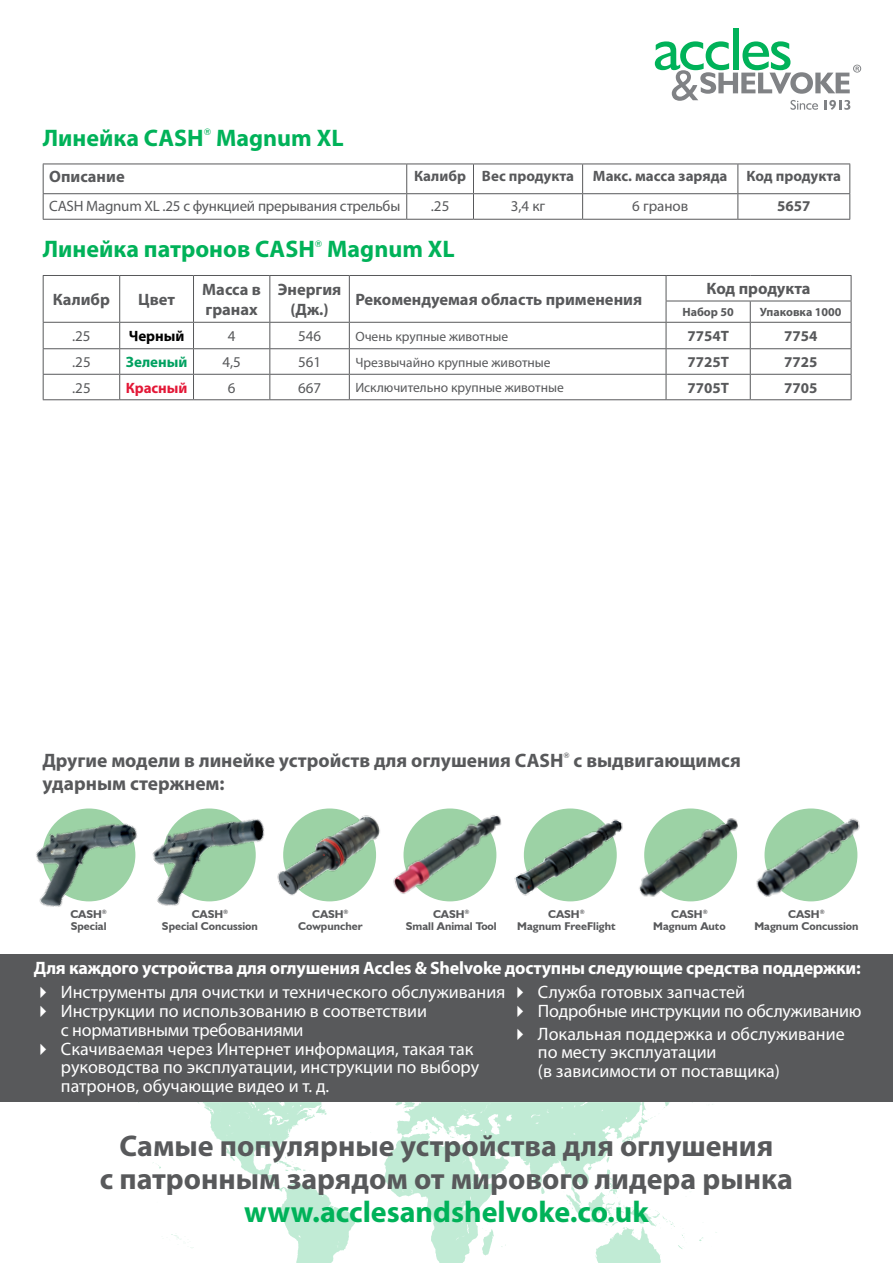
<style>
.page{position:relative;width:893px;height:1263px;background:#fff}
.page>*{position:absolute;margin:0;border:0;box-sizing:border-box;transform-origin:0 0}
.t1{font:700 30px/33px "Myriad Pro";color:#58595b;text-align:center}
.t2{font:700 30px "Myriad Pro";color:#00b259}
.t3{font:700 24px "Myriad Pro";color:#00b259}
.t4{font:700 19.5px "Myriad Pro";color:#58595b}
.t5{font:18px "Myriad Pro";color:#fff}
.t6{font:700 18px "Myriad Pro";letter-spacing:-.015em;color:#fff}
.t7{font:700 16.5px/19.5px "Myriad Pro";color:#58595b}
.t8{font:15px "Myriad Pro";letter-spacing:-.015em;color:#58595b}
.t9{font:700 15px "Myriad Pro";color:#58595b}
.t10{font:700 15px "Myriad Pro";color:#00a160}
.t11{font:700 15px "Myriad Pro";letter-spacing:-.005em;color:#e31837}
.t12{font:700 15px "Myriad Pro";color:#000}
.t13{font:13.5px "Myriad Pro";color:#58595b}
.t14{font:700 12px "Myriad Pro";color:#58595b}
.t15{font:700 11.25px/12px "Humanist 521 BT";color:#58595b;text-align:center}
.t16{font:9px "Humanist 521 BT";color:#00b259}
.t17{font:7.5px "Humanist 521 BT";color:#58595b}
</style>
<div class="page">
<svg style="left:43px;top:164px;width:807px;height:55px"></svg>
<hr style="left:43px;top:219px;width:364px;height:1px;background:#58595b">
<hr style="left:407px;top:219px;width:66px;height:1px;background:#58595b">
<hr style="left:473px;top:219px;width:110px;height:1px;background:#58595b">
<hr style="left:583px;top:219px;width:155px;height:1px;background:#58595b">
<hr style="left:738px;top:219px;width:112px;height:1px;background:#58595b">
<svg style="left:44px;top:275px;width:807px;height:125px"></svg>
<hr style="left:43px;top:275px;width:77px;height:1px;background:#58595b">
<hr style="left:120px;top:275px;width:73px;height:1px;background:#58595b">
<hr style="left:194px;top:275px;width:76px;height:1px;background:#58595b">
<hr style="left:270px;top:275px;width:79px;height:1px;background:#58595b">
<hr style="left:349px;top:275px;width:317px;height:1px;background:#58595b">
<hr style="left:666px;top:275px;width:84px;height:1px;background:#58595b">
<hr style="left:750px;top:275px;width:101px;height:1px;background:#58595b">
<hr style="left:666px;top:301px;width:84px;height:1px;background:#58595b">
<hr style="left:750px;top:301px;width:101px;height:1px;background:#58595b">
<hr style="left:43px;top:322px;width:77px;height:1px;background:#58595b">
<hr style="left:120px;top:322px;width:73px;height:1px;background:#58595b">
<hr style="left:194px;top:322px;width:76px;height:1px;background:#58595b">
<hr style="left:270px;top:322px;width:79px;height:1px;background:#58595b">
<hr style="left:349px;top:322px;width:317px;height:1px;background:#58595b">
<hr style="left:666px;top:322px;width:84px;height:1px;background:#58595b">
<hr style="left:750px;top:322px;width:101px;height:1px;background:#58595b">
<hr style="left:43px;top:348px;width:77px;height:1px;background:#58595b">
<hr style="left:120px;top:348px;width:73px;height:1px;background:#58595b">
<hr style="left:194px;top:348px;width:76px;height:1px;background:#58595b">
<hr style="left:270px;top:348px;width:79px;height:1px;background:#58595b">
<hr style="left:349px;top:348px;width:317px;height:1px;background:#58595b">
<hr style="left:666px;top:348px;width:84px;height:1px;background:#58595b">
<hr style="left:750px;top:348px;width:101px;height:1px;background:#58595b">
<hr style="left:43px;top:374px;width:77px;height:1px;background:#58595b">
<svg style="left:43px;top:276px;width:1px;height:123px"></svg>
<hr style="left:120px;top:374px;width:73px;height:1px;background:#58595b">
<svg style="left:119px;top:276px;width:1px;height:123px"></svg>
<hr style="left:194px;top:374px;width:76px;height:1px;background:#58595b">
<svg style="left:193px;top:276px;width:1px;height:123px"></svg>
<hr style="left:270px;top:374px;width:79px;height:1px;background:#58595b">
<svg style="left:269px;top:276px;width:1px;height:123px"></svg>
<hr style="left:349px;top:374px;width:317px;height:1px;background:#58595b">
<svg style="left:349px;top:276px;width:1px;height:123px"></svg>
<hr style="left:666px;top:374px;width:84px;height:1px;background:#58595b">
<svg style="left:666px;top:276px;width:1px;height:123px"></svg>
<hr style="left:750px;top:374px;width:101px;height:1px;background:#58595b">
<svg style="left:750px;top:301px;width:1px;height:98px"></svg>
<svg style="left:851px;top:276px;width:1px;height:123px"></svg>
<hr style="left:43px;top:399px;width:77px;height:1px;background:#58595b">
<hr style="left:120px;top:399px;width:73px;height:1px;background:#58595b">
<hr style="left:194px;top:399px;width:76px;height:1px;background:#58595b">
<hr style="left:270px;top:399px;width:79px;height:1px;background:#58595b">
<hr style="left:349px;top:399px;width:317px;height:1px;background:#58595b">
<hr style="left:666px;top:399px;width:84px;height:1px;background:#58595b">
<hr style="left:750px;top:399px;width:101px;height:1px;background:#58595b">
<div style="left:733px;top:28px;width:6px;height:42px;background:#00b259"></div>
<svg style="left:655px;top:41px;width:206px;height:69px"></svg>
<div style="left:0;top:954px;width:893px;height:147px;background:#58595b"></div>
<svg style="left:138px;top:1102px;width:579px;height:161px"></svg>
<div style="left:644px;top:808px;width:93px;height:93px;background:#9cd2a5;border-radius:50%"></div>
<img style="left:393px;top:808px;width:109px;height:94px">
<img style="left:501px;top:833px;width:1px;height:55px">
<img style="left:639px;top:816px;width:99px;height:86px">
<img style="left:756px;top:808px;width:104px;height:94px">
<img style="left:514px;top:808px;width:109px;height:94px">
<img style="left:277px;top:809px;width:103px;height:93px">
<img style="left:36px;top:808px;width:101px;height:99px">
<img style="left:152px;top:812px;width:113px;height:94px">
<h2 class="t3" style="left:43px;top:122px;width:162px">Линейка CASH</h2>
<p class="t16" style="left:204px;top:126px;width:9px">®</p>
<h2 class="t3" style="left:216px;top:122px;width:129px">Magnum XL</h2>
<p class="t7" style="left:49px;top:166px;width:77px">Описание</p>
<p class="t9" style="left:414px;top:166px;width:162px">Калибр Вес продукта</p>
<p class="t9" style="left:593px;top:166px;width:136px">Макс. масса заряда</p>
<p class="t9" style="left:746px;top:166px;width:96px">Код продукта</p>
<p class="t8" style="left:49px;top:197px;width:353px">CASH Magnum XL .25 с функцией прерывания стрельбы</p>
<p class="t8" style="left:431px;top:197px;width:20px">.25</p>
<p class="t8" style="left:511px;top:197px;width:36px">3,4 кг</p>
<p class="t8" style="left:632px;top:197px;width:58px">6 гранов</p>
<p class="t9" style="left:777px;top:196px;width:35px">5657</p>
<h2 class="t3" style="left:43px;top:233px;width:274px">Линейка патронов CASH</h2>
<p class="t16" style="left:315px;top:238px;width:9px">®</p>
<h2 class="t3" style="left:327px;top:233px;width:129px">Magnum XL</h2>
<p class="t7" style="left:53px;top:289px;width:59px">Калибр</p>
<p class="t7" style="left:138px;top:289px;width:38px">Цвет</p>
<p class="t7" style="left:202px;top:279px;width:60px">Масса в гранах</p>
<p class="t7" style="left:278px;top:279px;width:65px;text-align:center">Энергия (Дж.)</p>
<p class="t7" style="left:355px;top:289px;width:288px">Рекомендуемая область применения</p>
<p class="t7" style="left:706px;top:279px;width:106px">Код продукта</p>
<p class="t14" style="left:682px;top:304px;width:53px">Набор 50</p>
<p class="t14" style="left:760px;top:304px;width:83px">Упаковка 1000</p>
<p class="t8" style="left:72px;top:327px;width:20px">.25</p>
<p class="t12" style="left:129px;top:326px;width:57px">Черный</p>
<p class="t8" style="left:228px;top:327px;width:9px">4</p>
<p class="t8" style="left:298px;top:327px;width:25px">546</p>
<p class="t13" style="left:355px;top:328px;width:154px">Очень крупные животные</p>
<p class="t9" style="left:687px;top:326px;width:43px">7754T</p>
<p class="t9" style="left:784px;top:326px;width:35px">7754</p>
<p class="t8" style="left:72px;top:353px;width:20px">.25</p>
<p class="t10" style="left:126px;top:352px;width:63px">Зеленый</p>
<p class="t8" style="left:222px;top:353px;width:20px">4,5</p>
<p class="t8" style="left:298px;top:353px;width:25px">561</p>
<p class="t13" style="left:355px;top:354px;width:197px">Чрезвычайно крупные животные</p>
<p class="t9" style="left:687px;top:352px;width:43px">7725T</p>
<p class="t9" style="left:784px;top:352px;width:35px">7725</p>
<p class="t8" style="left:72px;top:378px;width:20px">.25</p>
<p class="t11" style="left:126px;top:378px;width:63px">Красный</p>
<p class="t8" style="left:228px;top:378px;width:9px">6</p>
<p class="t8" style="left:298px;top:378px;width:25px">667</p>
<p class="t13" style="left:355px;top:379px;width:210px">Исключительно крупные животные</p>
<p class="t9" style="left:687px;top:378px;width:43px">7705T</p>
<p class="t9" style="left:784px;top:378px;width:35px">7705</p>
<p class="t4" style="left:43px;top:748px;width:522px">Другие модели в линейке устройств для оглушения CASH</p>
<p class="t17" style="left:563px;top:751px;width:8px">®</p>
<p class="t4" style="left:574px;top:748px;width:169px">с выдвигающимся</p>
<p class="t4" style="left:43px;top:771px;width:184px">ударным стержнем:</p>
<p class="t15" style="left:70px;top:908px;width:38px;text-align:left">CASH<sup>®<br></sup>Special</p>
<p class="t6" style="left:34px;top:956px;width:828px">Для каждого устройства для оглушения Accles &amp; Shelvoke доступны следующие средства поддержки:</p>
<p class="t5" style="left:34px;top:981px;width:713px">✔ Инструменты для очистки и технического обслуживания ✔ Служба готовых запчастей</p>
<p class="t5" style="left:34px;top:1000px;width:395px">✔ Инструкции по использованию в соответствии</p>
<p class="t5" style="left:511px;top:1000px;width:352px">✔ Подробные инструкции по обслуживанию</p>
<p class="t5" style="left:61px;top:1019px;width:244px">с нормативными требованиями</p>
<p class="t5" style="left:34px;top:1037px;width:441px">✔ Скачиваемая через Интернет информация, такая так</p>
<p class="t15" style="left:162px;top:908px;width:97px">CASH<sup>®<br></sup>Special Concussion</p>
<p class="t15" style="left:754px;top:908px;width:106px">CASH<sup>®<br></sup>Magnum Concussion</p>
<p class="t15" style="left:298px;top:908px;width:66px">CASH<sup>®<br></sup>Cowpuncher</p>
<p class="t15" style="left:406px;top:908px;width:92px">CASH<sup>®<br></sup>Small Animal Tool</p>
<p class="t15" style="left:517px;top:908px;width:100px">CASH<sup>®<br></sup>Magnum FreeFlight</p>
<p class="t15" style="left:653px;top:908px;width:74px">CASH<sup>®<br></sup>Magnum Auto</p>
<p class="t5" style="left:511px;top:1022px;width:335px">✔ Локальная поддержка и обслуживание</p>
<p class="t5" style="left:538px;top:1041px;width:180px">по месту эксплуатации</p>
<p class="t5" style="left:61px;top:1056px;width:420px">руководства по эксплуатации, инструкции по выбору</p>
<p class="t5" style="left:538px;top:1060px;width:243px">(в зависимости от поставщика)</p>
<p class="t5" style="left:61px;top:1075px;width:270px">патронов, обучающие видео и т. д.</p>
<h1 class="t1" style="left:100px;top:1129px;width:695px">Самые популярные устройства для оглушения<br>с патронным зарядом от мирового лидера рынка</h1>
<h1 class="t2" style="left:244px;top:1192px;width:406px">www.acclesandshelvoke.co.uk</h1>
</div>
